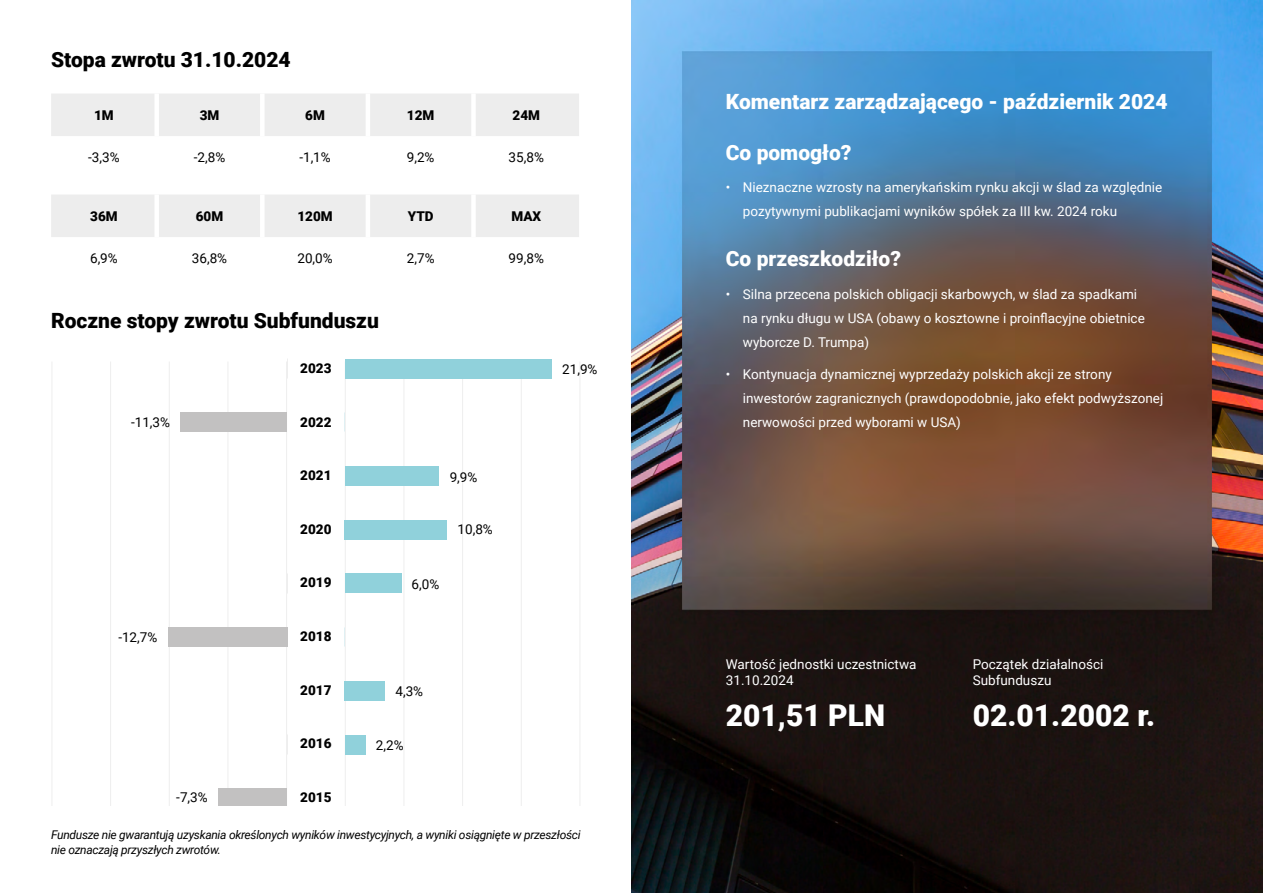
<style>
.page{position:relative;width:1263px;height:893px;background:#fff}
.page>*{position:absolute;margin:0;border:0;box-sizing:border-box;transform-origin:0 0}
.t1{font:900 30px "Roboto";color:#fff}
.t2{font:28.5px "Myriad Pro";color:#000;scale:.87 1}
.t3{font:900 21px "Roboto";color:#fff}
.t4{font:900 21px "Roboto";color:#000}
.t5{font:13.5px/24px "Roboto";color:#fff}
.t6{font:13.5px "Roboto";color:#000}
.t7{font:900 13.5px "Roboto";color:#000}
.t8{font:italic 12px/14.4px "Roboto";letter-spacing:-.025em;color:#000}
</style>
<div class="page">
<img style="left:631px;top:0;width:632px;height:892px">
<div style="left:51px;top:94px;width:528px;height:42px;background:#ededed"></div>
<div style="left:154px;top:94px;width:5px;height:42px;background:#fff"></div>
<div style="left:260px;top:94px;width:5px;height:42px;background:#fff"></div>
<hr style="left:366px;top:94px;width:4px;height:42px;background:#fff">
<div style="left:471px;top:94px;width:5px;height:42px;background:#fff"></div>
<div style="left:51px;top:195px;width:528px;height:42px;background:#ededed"></div>
<div style="left:154px;top:195px;width:5px;height:42px;background:#fff"></div>
<div style="left:260px;top:195px;width:5px;height:42px;background:#fff"></div>
<hr style="left:366px;top:195px;width:4px;height:42px;background:#fff">
<div style="left:471px;top:195px;width:5px;height:42px;background:#fff"></div>
<hr style="left:579px;top:361px;width:1px;height:445px;background:#ededed">
<hr style="left:286px;top:361px;width:1px;height:445px;background:#ededed">
<hr style="left:345px;top:361px;width:1px;height:445px;background:#ededed">
<hr style="left:169px;top:361px;width:1px;height:445px;background:#ededed">
<hr style="left:227px;top:361px;width:1px;height:445px;background:#ededed">
<hr style="left:403px;top:361px;width:1px;height:445px;background:#ededed">
<hr style="left:110px;top:361px;width:1px;height:445px;background:#ededed">
<hr style="left:51px;top:361px;width:1px;height:445px;background:#ededed">
<hr style="left:521px;top:361px;width:1px;height:445px;background:#ededed">
<hr style="left:462px;top:361px;width:1px;height:445px;background:#ededed">
<div style="left:180px;top:413px;width:107px;height:19px;background:#c2c1c1"></div>
<div style="left:168px;top:627px;width:119px;height:20px;background:#c2c1c1"></div>
<div style="left:218px;top:789px;width:69px;height:17px;background:#c2c1c1"></div>
<div style="left:345px;top:359px;width:206px;height:19px;background:#90d1db"></div>
<div style="left:345px;top:466px;width:93px;height:20px;background:#90d1db"></div>
<div style="left:345px;top:520px;width:102px;height:19px;background:#90d1db"></div>
<div style="left:345px;top:574px;width:57px;height:19px;background:#90d1db"></div>
<div style="left:345px;top:681px;width:40px;height:20px;background:#90d1db"></div>
<div style="left:345px;top:735px;width:20px;height:19px;background:#90d1db"></div>
<h3 class="t4" style="left:51px;top:45px;width:241px">Stopa zwrotu 31.10.2024</h3>
<p class="t7" style="left:94px;top:106px;width:21px">1M</p>
<p class="t7" style="left:200px;top:106px;width:21px">3M</p>
<p class="t7" style="left:305px;top:106px;width:21px">6M</p>
<p class="t7" style="left:407px;top:106px;width:29px">12M</p>
<p class="t7" style="left:512px;top:106px;width:29px">24M</p>
<p class="t6" style="left:88px;top:148px;width:33px">-3,3%</p>
<p class="t6" style="left:194px;top:148px;width:33px">-2,8%</p>
<p class="t6" style="left:299px;top:148px;width:33px">-1,1%</p>
<p class="t6" style="left:407px;top:148px;width:29px">9,2%</p>
<p class="t6" style="left:509px;top:148px;width:37px">35,8%</p>
<p class="t7" style="left:90px;top:207px;width:29px">36M</p>
<p class="t7" style="left:196px;top:207px;width:29px">60M</p>
<p class="t7" style="left:297px;top:207px;width:37px">120M</p>
<p class="t7" style="left:408px;top:207px;width:27px">YTD</p>
<p class="t7" style="left:511px;top:207px;width:31px">MAX</p>
<p class="t6" style="left:90px;top:249px;width:29px">6,9%</p>
<p class="t6" style="left:192px;top:249px;width:37px">36,8%</p>
<p class="t6" style="left:297px;top:249px;width:37px">20,0%</p>
<p class="t6" style="left:407px;top:249px;width:29px">2,7%</p>
<p class="t6" style="left:509px;top:249px;width:37px">99,8%</p>
<h3 class="t4" style="left:51px;top:306px;width:329px">Roczne stopy zwrotu Subfunduszu</h3>
<p class="t7" style="left:300px;top:359px;width:33px">2023</p>
<p class="t6" style="left:131px;top:413px;width:41px">-11,3%</p>
<p class="t7" style="left:300px;top:412px;width:33px">2022</p>
<p class="t7" style="left:300px;top:466px;width:33px">2021</p>
<p class="t6" style="left:450px;top:467px;width:29px">9,9%</p>
<p class="t7" style="left:300px;top:520px;width:33px">2020</p>
<p class="t6" style="left:458px;top:520px;width:37px">10,8%</p>
<p class="t7" style="left:300px;top:573px;width:33px">2019</p>
<p class="t6" style="left:412px;top:574px;width:29px">6,0%</p>
<p class="t6" style="left:118px;top:628px;width:41px">-12,7%</p>
<p class="t7" style="left:300px;top:627px;width:33px">2018</p>
<p class="t7" style="left:300px;top:680px;width:33px">2017</p>
<p class="t6" style="left:395px;top:682px;width:29px">4,3%</p>
<p class="t7" style="left:300px;top:734px;width:33px">2016</p>
<p class="t6" style="left:376px;top:735px;width:29px">2,2%</p>
<p class="t6" style="left:176px;top:788px;width:33px">-7,3%</p>
<p class="t7" style="left:300px;top:788px;width:33px">2015</p>
<p class="t6" style="left:562px;top:360px;width:37px">21,9%</p>
<p class="t8" style="left:51px;top:827px;width:531px">Fundusze nie gwarantują uzyskania określonych wyników inwestycyjnych, a wyniki osiągnięte w przeszłości nie oznaczają przyszłych zwrotów.</p>
<h2 class="t2" style="left:101px;top:827px;width:184px">-18 -18-11 -11-4</h2>
<h2 class="t2" style="left:297px;top:827px;width:30px">- 43</h2>
<h2 class="t2" style="left:367px;top:827px;width:260px">310 1017 1724 2431</h2>
<h3 class="t3" style="left:726px;top:87px;width:443px">Komentarz zarządzającego - październik 2024</h3>
<h3 class="t3" style="left:726px;top:138px;width:127px">Co pomogło?</h3>
<p class="t5" style="left:743px;top:175px;width:421px;text-indent:-17px">• Nieznaczne wzrosty na amerykańskim rynku akcji w ślad za względnie pozytywnymi publikacjami wyników spółek za III kw. 2024 roku</p>
<h3 class="t3" style="left:726px;top:244px;width:177px">Co przeszkodziło?</h3>
<p class="t5" style="left:743px;top:281px;width:403px;text-indent:-17px">• Silna przecena polskich obligacji skarbowych, w ślad za spadkami na rynku długu w USA (obawy o kosztowne i proinflacyjne obietnice wyborcze D. Trumpa)</p>
<p class="t5" style="left:743px;top:362px;width:422px;text-indent:-17px">• Kontynuacja dynamicznej wyprzedaży polskich akcji ze strony inwestorów zagranicznych (prawdopodobnie, jako efekt podwyższonej nerwowości przed wyborami w USA)</p>
<p class="t5" style="left:726px;top:656px;width:192px;line-height:16.2px">Wartość jednostki uczestnictwa<br>31.10.2024</p>
<h1 class="t1" style="left:726px;top:694px;width:161px">201,51 PLN</h1>
<p class="t5" style="left:973px;top:656px;width:132px;line-height:16.2px">Początek działalności<br>Subfunduszu</p>
<h1 class="t1" style="left:973px;top:694px;width:184px">02.01.2002 r.</h1>
</div>
